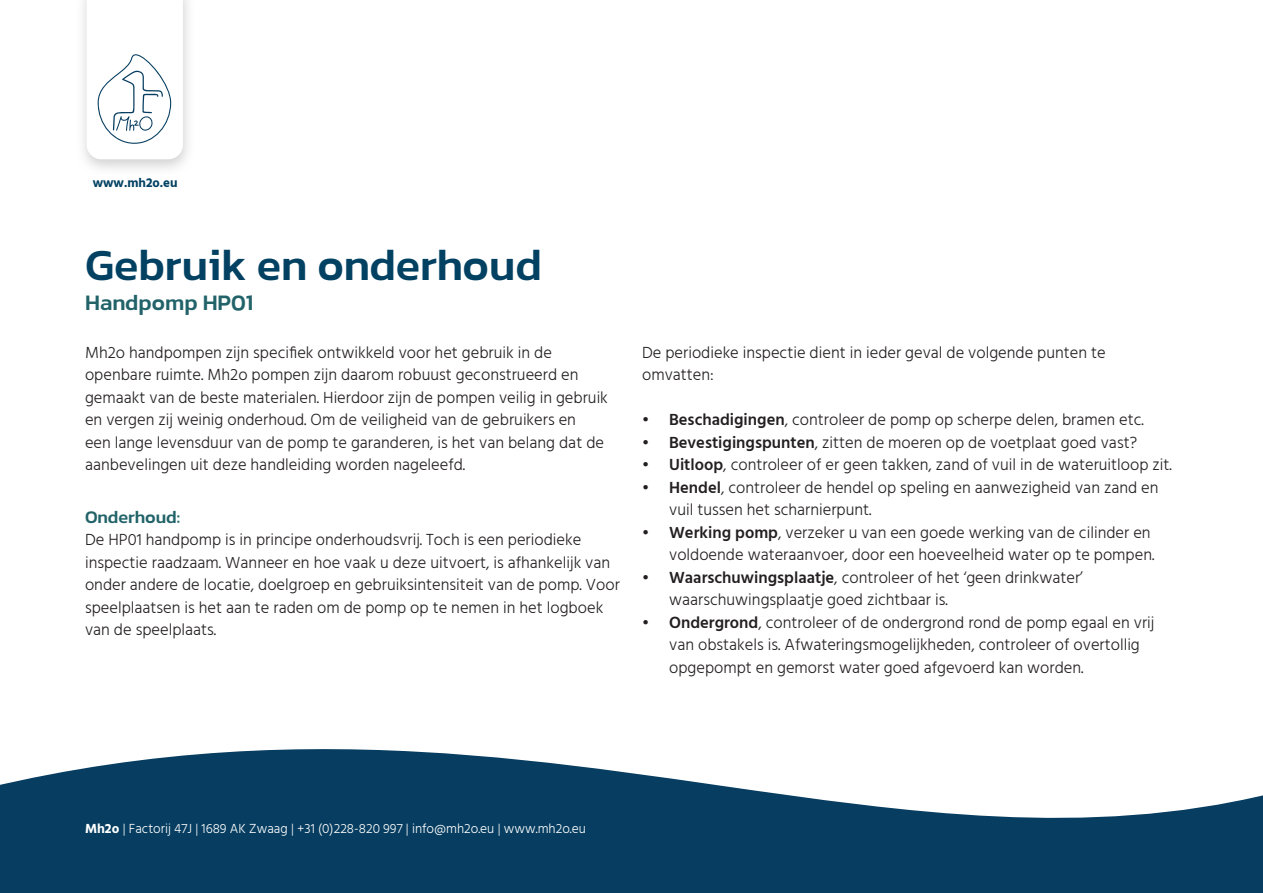
<style>
.page{position:relative;width:1263px;height:893px;background:#fff}
.page>*{position:absolute;margin:0;border:0;box-sizing:border-box;transform-origin:0 0}
.t1{font:500 45px "Kanit";color:#024162}
.t2{font:500 22.5px "Kanit";color:#216369}
.t3{font:500 18px "Kanit";color:#216369}
.t4{font:300 16.5px/22.5px "Hind";color:#231f20}
.t5{font:300 13.5px "Hind";color:#fff}
.t6{font:700 12.9px "Hind";color:#024162}
.s1{font-weight:600}
.s2{font-weight:700}
</style>
<div class="page">
<svg style="left:83px;top:0;width:105px;height:169px;fill:#eee"></svg>
<svg style="left:87px;top:0;width:96px;height:159px"></svg>
<svg style="left:0;top:749px;width:1263px;height:144px;fill:#063d60"></svg>
<p class="t6" style="left:93px;top:175px;width:86px">www.mh2o.eu</p>
<h1 class="t1" style="left:85px;top:248px;width:458px">Gebruik en onderhoud</h1>
<h2 class="t2" style="left:85px;top:294px;width:170px">Handpomp HP01</h2>
<p class="t4" style="left:85px;top:342px;width:524px">Mh2o handpompen zijn specifiek ontwikkeld voor het gebruik in de openbare ruimte. Mh2o pompen zijn daarom robuust geconstrueerd en gemaakt van de beste materialen. Hierdoor zijn de pompen veilig in gebruik en vergen zij weinig onderhoud. Om de veiligheid van de gebruikers en<br>een lange levensduur van de pomp te garanderen, is het van belang dat de aanbevelingen uit deze handleiding worden nageleefd.</p>
<p class="t3" style="left:85px;top:510px;width:97px">Onderhoud:</p>
<p class="t4" style="left:85px;top:529px;width:536px">De HP01 handpomp is in principe onderhoudsvrij. Toch is een periodieke inspectie raadzaam. Wanneer en hoe vaak u deze uitvoert, is afhankelijk van onder andere de locatie, doelgroep en gebruiksintensiteit van de pomp. Voor speelplaatsen is het aan te raden om de pomp op te nemen in het logboek van de speelplaats.</p>
<p class="t4" style="left:642px;top:342px;width:465px">De periodieke inspectie dient in ieder geval de volgende punten te omvatten:</p>
<p class="t4" style="left:642px;top:409px;width:503px"><span class="s1">• Beschadigingen</span>, controleer de pomp op scherpe delen, bramen etc.</p>
<p class="t4" style="left:642px;top:432px;width:496px"><span class="s1">• Bevestigingspunten</span>, zitten de moeren op de voetplaat goed vast?</p>
<p class="t4" style="left:642px;top:454px;width:531px"><span class="s1">• Uitloop</span>, controleer of er geen takken, zand of vuil in de wateruitloop zit.</p>
<p class="t4" style="left:669px;top:477px;width:491px;text-indent:-27px"><span class="s1">• Hendel</span>, controleer de hendel op speling en aanwezigheid van zand en vuil tussen het scharnierpunt.</p>
<p class="t4" style="left:642px;top:522px;width:514px;text-align:right"><span class="s1">• Werking pomp</span>, verzeker u van een goede werking van de cilinder en voldoende wateraanvoer, door een hoeveelheid water op te pompen.</p>
<p class="t4" style="left:669px;top:567px;width:415px;text-indent:-27px"><span class="s1">• Waarschuwingsplaatje</span>, controleer of het ‘geen drinkwater’ waarschuwingsplaatje goed zichtbaar is.</p>
<p class="t4" style="left:669px;top:612px;width:487px;text-indent:-27px"><span class="s1">• Ondergrond</span>, controleer of de ondergrond rond de pomp egaal en vrij van obstakels is. Afwateringsmogelijkheden, controleer of overtollig opgepompt en gemorst water goed afgevoerd kan worden.</p>
<p class="t5" style="left:85px;top:823px;width:502px"><span class="s2">Mh2o</span> | Factorij 47J | 1689 AK Zwaag | +31 (0)228-820 997 | info@mh2o.eu | www.mh2o.eu</p>
</div>
